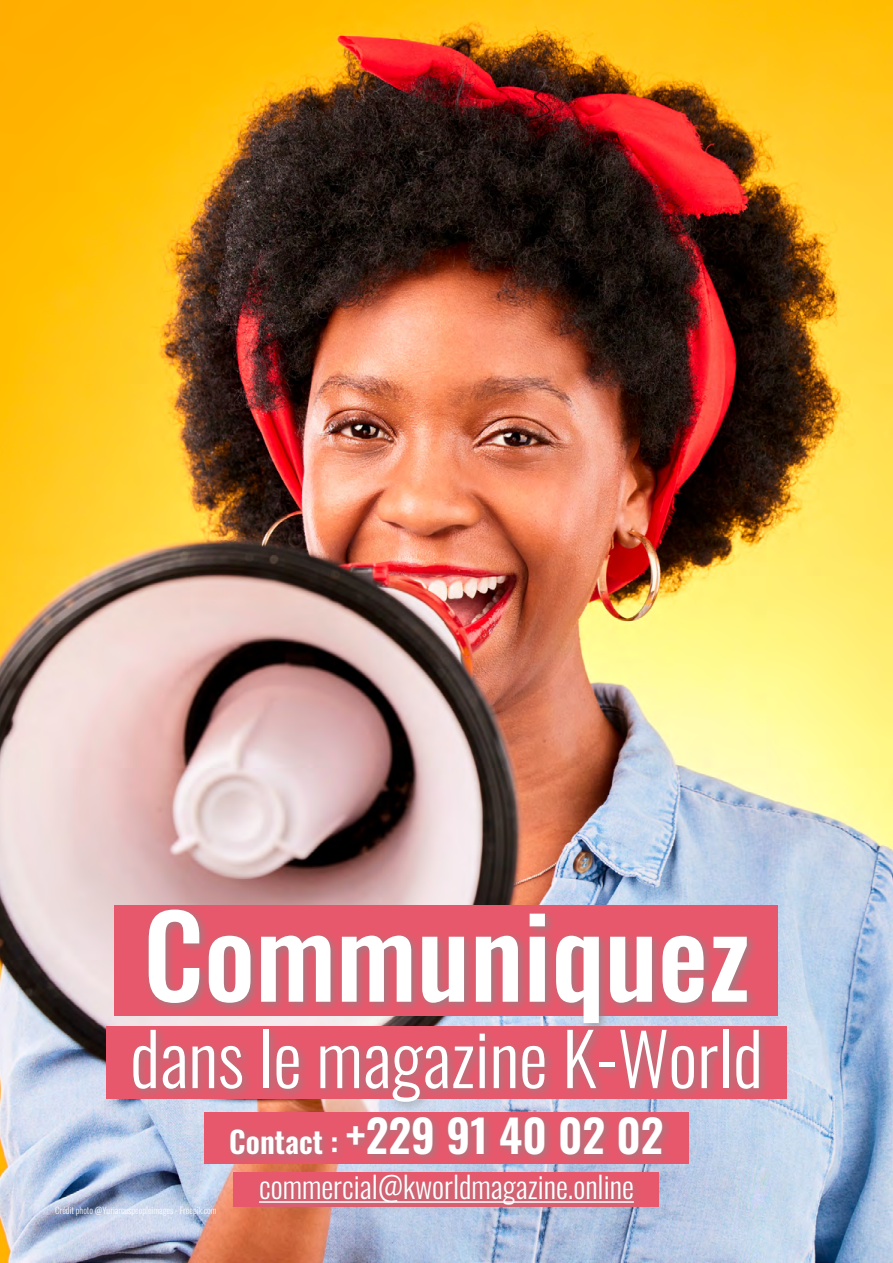
<style>
.page{position:relative;width:893px;height:1263px;background:#fff}
.page>*{position:absolute;margin:0;border:0;box-sizing:border-box;transform-origin:0 0}
.t1{font:500 112.5px "Oswald";color:#fff}
.t2{font:300 72px "Oswald";color:#fff}
.t3{font:600 45px "Oswald";color:#fff}
.t4{font:300 30px "Oswald";color:#fff}
.t5{font:300 9px "Oswald";color:#fff}
.s1{font-size:30px}
</style>
<div class="page">
<img style="left:0;top:0;width:893px;height:1263px">
<div style="left:204px;top:1112px;width:485px;height:51px;background:#e8586c"></div>
<div style="left:226px;top:1111px;width:448px;height:104px;background:#87888a;opacity:.75"></div>
<hr style="left:259px;top:1201px;width:375px;height:2px;background:#fff">
<div style="left:115px;top:905px;width:663px;height:110px;background:#e8586c"></div>
<div style="left:106px;top:1026px;width:681px;height:72px;background:#e8586c"></div>
<div style="left:128px;top:904px;width:641px;height:209px;background:#87888a;opacity:.75"></div>
<hr style="left:892px;top:72px;width:1px;height:566px;background:#e8586c">
<h1 class="t1" style="left:143px;top:897px;width:608px">Communiquez</h1>
<h2 class="t2" style="left:130px;top:995px;width:634px">dans le magazine K-World</h2>
<p class="t5" style="left:55px;top:1202px;width:163px">Crédit photo @Yuriarcuspeopleimages - Freepik.com</p>
<h3 class="t3" style="left:229px;top:1112px;width:436px"><span class="s1">Contact :</span> +229 91 40 02 02</h3>
<h3 class="t4" style="left:259px;top:1160px;width:376px">commercial@kworldmagazine.online</h3>
</div>
